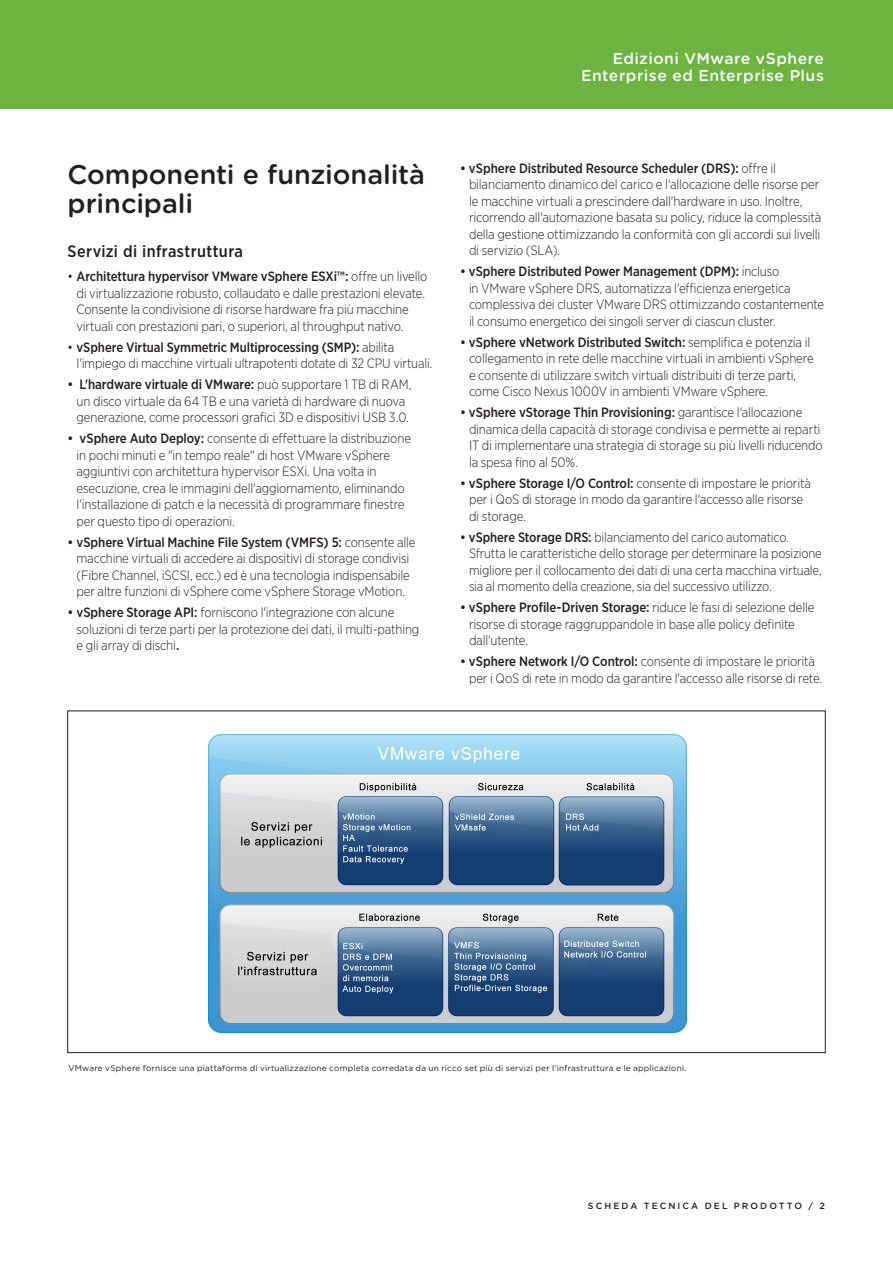
<style>
.page{position:relative;width:893px;height:1263px;background:#fff}
.page>*{position:absolute;margin:0;border:0;box-sizing:border-box;transform-origin:0 0}
._3d_Main_Body_Head{font:500 27px/29.2px "Gotham Rounded";letter-spacing:-.005em;color:#231f20}
._4a_Subhead_1{font:500 16.5px "Gotham Narrow";letter-spacing:.025em;color:#231f20}
._2a_Document_Title{font:500 15.75px/17.2px "Gotham Rounded";letter-spacing:.03em;color:#fff;text-align:right}
._5b_Body_w__bullets{font:300 13.5px/16.5px "Gotham Narrow";letter-spacing:-.01em;color:#231f20}
._5b_Body_w__bullets-2{font:300 13.5px/16.5px "Gotham Narrow";letter-spacing:-.01em;color:#231f20;scale:.96 1}
.Folio{font:500 9px "Gotham";letter-spacing:.23em;color:#231f20}
.Caption{font:8.25px "Gotham";letter-spacing:.025em;color:#231f20}
.s1{font-weight:500}
</style>
<div class="page">
<div style="left:0;top:0;width:893px;height:108px;background:#6cb43f"></div>
<img style="left:208px;top:734px;width:478px;height:298px">
<p class="_2a_Document_Title" style="left:581px;top:49px;width:244px">Edizioni VMware vSphere<br>Enterprise ed Enterprise Plus</p>
<p class="_3d_Main_Body_Head" style="left:68px;top:158px;width:359px">Componenti e funzionalità principali</p>
<p class="_4a_Subhead_1" style="left:68px;top:241px;width:177px">Servizi di infrastruttura</p>
<p class="_5b_Body_w__bullets" style="left:76px;top:268px;width:352px;text-indent:-9px">• <span class="s1">Architettura hypervisor VMware vSphere ESXi™:</span> offre un livello di virtualizzazione robusto, collaudato e dalle prestazioni elevate.<br>Consente la condivisione di risorse hardware fra più macchine virtuali con prestazioni pari, o superiori, al throughput nativo.</p>
<p class="_5b_Body_w__bullets" style="left:76px;top:338px;width:358px;text-indent:-9px">• <span class="s1">vSphere Virtual Symmetric Multiprocessing (SMP):</span> abilita l'impiego di macchine virtuali ultrapotenti dotate di 32 CPU virtuali.</p>
<p class="_5b_Body_w__bullets" style="left:68px;top:376px;width:346px;text-align:center"><span class="s1">• L'hardware virtuale di VMware:</span> può supportare 1 TB di RAM, un disco virtuale da 64 TB e una varietà di hardware di nuova generazione, come processori grafici 3D e dispositivi USB 3.0.</p>
<p class="_5b_Body_w__bullets" style="left:76px;top:430px;width:336px;text-indent:-9px"><span class="s1">• vSphere Auto Deploy:</span> consente di effettuare la distribuzione in pochi minuti e "in tempo reale" di host VMware vSphere aggiuntivi con architettura hypervisor ESXi. Una volta in esecuzione, crea le immagini dell'aggiornamento, eliminando l'installazione di patch e la necessità di programmare finestre per questo tipo di operazioni.</p>
<p class="_5b_Body_w__bullets" style="left:68px;top:533px;width:350px;text-align:center"><span class="s1">• vSphere Virtual Machine File System (VMFS) 5:</span> consente alle macchine virtuali di accedere ai dispositivi di storage condivisi (Fibre Channel, iSCSI, ecc.) ed è una tecnologia indispensabile per altre funzioni di vSphere come vSphere Storage vMotion.</p>
<p class="_5b_Body_w__bullets" style="left:76px;top:604px;width:344px;text-indent:-9px"><span class="s1">• vSphere Storage API:</span> forniscono l'integrazione con alcune soluzioni di terze parti per la protezione dei dati, il multi-pathing e gli array di dischi<span class="s1">.</span></p>
<p class="_5b_Body_w__bullets" style="left:469px;top:159px;width:354px;text-indent:-9px"><span class="s1">• vSphere Distributed Resource Scheduler (DRS):</span> offre il bilanciamento dinamico del carico e l'allocazione delle risorse per le macchine virtuali a prescindere dall'hardware in uso. Inoltre, ricorrendo all'automazione basata su policy, riduce la complessità della gestione ottimizzando la conformità con gli accordi sui livelli di servizio (SLA).</p>
<p class="_5b_Body_w__bullets" style="left:469px;top:263px;width:357px;text-indent:-9px"><span class="s1">• vSphere Distributed Power Management (DPM):</span> incluso<br>in VMware vSphere DRS, automatizza l'efficienza energetica complessiva dei cluster VMware DRS ottimizzando costantemente il consumo energetico dei singoli server di ciascun cluster.</p>
<p class="_5b_Body_w__bullets" style="left:469px;top:333px;width:346px;text-indent:-9px"><span class="s1">• vSphere vNetwork Distributed Switch:</span> semplifica e potenzia il collegamento in rete delle macchine virtuali in ambienti vSphere e consente di utilizzare switch virtuali distribuiti di terze parti, come Cisco Nexus 1000V in ambienti VMware vSphere.</p>
<p class="_5b_Body_w__bullets" style="left:469px;top:404px;width:355px;text-indent:-9px"><span class="s1">• vSphere vStorage Thin Provisioning:</span> garantisce l'allocazione dinamica della capacità di storage condivisa e permette ai reparti IT di implementare una strategia di storage su più livelli riducendo la spesa fino al 50%.</p>
<p class="_5b_Body_w__bullets" style="left:469px;top:474px;width:343px;text-indent:-9px"><span class="s1">• vSphere Storage I/O Control:</span> consente di impostare le priorità per i QoS di storage in modo da garantire l'accesso alle risorse di storage.</p>
<p class="_5b_Body_w__bullets-2" style="left:469px;top:528px;width:369px;text-indent:-9px"><span class="s1">• vSphere Storage DRS:</span> bilanciamento del carico automatico.<br>Sfrutta le caratteristiche dello storage per determinare la posizione migliore per il collocamento dei dati di una certa macchina virtuale, sia al momento della creazione, sia del successivo utilizzo.</p>
<p class="_5b_Body_w__bullets" style="left:469px;top:599px;width:347px;text-indent:-9px"><span class="s1">• vSphere Profile-Driven Storage:</span> riduce le fasi di selezione delle risorse di storage raggruppandole in base alle policy definite dall'utente.</p>
<p class="_5b_Body_w__bullets" style="left:469px;top:653px;width:355px;text-indent:-9px"><span class="s1">• vSphere Network I/O Control:</span> consente di impostare le priorità per i QoS di rete in modo da garantire l'accesso alle risorse di rete.</p>
<p class="Caption" style="left:68px;top:1063px;width:619px">VMware vSphere fornisce una piattaforma di virtualizzazione completa corredata da un ricco set più di servizi per l'infrastruttura e le applicazioni.</p>
<p class="Folio" style="left:588px;top:1200px;width:239px">SCHEDA TECNICA DEL PRODOTTO / 2</p>
</div>
